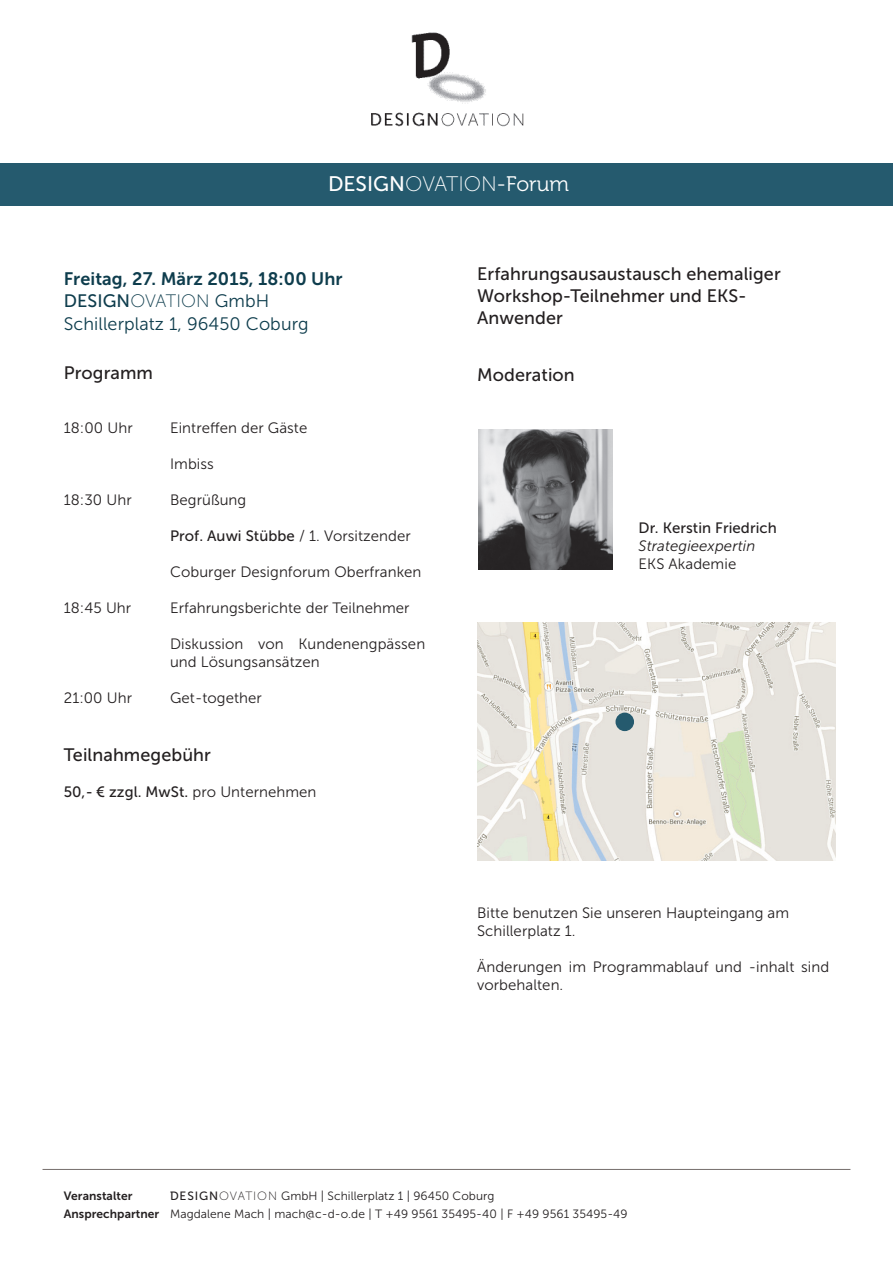
<style>
.page{position:relative;width:893px;height:1263px;background:#fff}
.page>*{position:absolute;margin:0;border:0;box-sizing:border-box;transform-origin:0 0}
.t1{font:21px "Museo Sans 100";color:#fff}
.t2{font:18px/21.6px "Museo Sans 500";letter-spacing:.005em;color:#231f20}
.t3{font:18px "Museo Sans 700";letter-spacing:.005em;color:#0e3d4d}
.t4{font:18px "Museo Sans 300";letter-spacing:.005em;color:#0e3d4d}
.t5{font:18px "Museo Sans 100";letter-spacing:.005em;color:#0e3d4d}
.t6{font:15px/18px "Museo Sans 300";letter-spacing:.005em;color:#231f20}
.t7{font:15px "Museo Sans 500";letter-spacing:.005em;color:#231f20}
.t8{font:italic 15px "Museo Sans 300";letter-spacing:.005em;color:#231f20}
.t9{font:12px/18px "Museo Sans 300";letter-spacing:.005em;color:#231f20}
.t10{font:12px "Museo Sans 700";letter-spacing:.005em;color:#231f20}
.s1{font-family:"Museo Sans 500"}
.s2{font-family:"Museo 300"}
.s3{font-family:"Museo Sans 300"}
.s4{font-family:"Museo 500"}
.s5{font-family:"Museo Sans 100"}
.s6{font-family:"Museo Sans 700"}
</style>
<div class="page">
<img style="left:371px;top:32px;width:153px;height:95px">
<hr style="left:43px;top:1169px;width:807px;height:1px;background:#756d6b">
<div style="left:0;top:164px;width:893px;height:42px;background:#255a6e"></div>
<img style="left:478px;top:429px;width:134px;height:141px">
<img style="left:477px;top:622px;width:358px;height:238px">
<div style="left:616px;top:713px;width:17px;height:17px;background:#255a6e;border-radius:50%"></div>
<div style="left:615px;top:713px;width:19px;height:18px;border:2px solid #255a6e;border-radius:50%"></div>
<h1 class="t1" style="left:328px;top:172px;width:243px"><span class="s1">DESIGN</span>OVATION<span class="s2">-Forum</span></h1>
<p class="t3" style="left:64px;top:268px;width:280px">Freitag, 27. März 2015, 18:00 Uhr</p>
<p class="t5" style="left:64px;top:291px;width:207px"><span class="s1">DESIGN</span>OVATION <span class="s3">GmbH</span></p>
<p class="t4" style="left:64px;top:314px;width:246px">Schillerplatz 1, 96450 Coburg</p>
<p class="t2" style="left:64px;top:362px;width:91px">Programm</p>
<p class="t6" style="left:64px;top:419px;width:70px">18:00 Uhr</p>
<p class="t6" style="left:170px;top:419px;width:139px">Eintreffen der Gäste</p>
<p class="t6" style="left:170px;top:455px;width:45px">Imbiss</p>
<p class="t6" style="left:64px;top:491px;width:69px">18:30 Uhr</p>
<p class="t6" style="left:170px;top:491px;width:78px">Begrüßung</p>
<p class="t7" style="left:170px;top:528px;width:242px">Prof. Auwi Stübbe <span class="s3">/ 1. Vorsitzender</span></p>
<p class="t6" style="left:170px;top:563px;width:253px">Coburger Designforum Oberfranken</p>
<p class="t6" style="left:64px;top:599px;width:69px">18:45 Uhr</p>
<p class="t6" style="left:170px;top:599px;width:241px">Erfahrungsberichte der Teilnehmer</p>
<p class="t6" style="left:170px;top:635px;width:257px">Diskussion von Kundenengpässen und Lösungsansätzen</p>
<p class="t6" style="left:64px;top:689px;width:70px">21:00 Uhr</p>
<p class="t6" style="left:170px;top:689px;width:93px">Get-together</p>
<p class="t2" style="left:64px;top:744px;width:149px">Teilnahmegebühr</p>
<p class="t7" style="left:64px;top:783px;width:254px">50,- € zzgl. MwSt. <span class="s3">pro Unternehmen</span></p>
<p class="t2" style="left:477px;top:263px;width:305px">Erfahrungsausaustausch ehemaliger<br>Workshop-Teilnehmer und EKS-<br>Anwender</p>
<p class="t2" style="left:477px;top:364px;width:99px">Moderation</p>
<p class="t7" style="left:639px;top:519px;width:140px">Dr. Kerstin Friedrich</p>
<p class="t8" style="left:639px;top:538px;width:118px">Strategieexpertin</p>
<p class="t6" style="left:639px;top:555px;width:99px">EKS Akademie</p>
<p class="t6" style="left:477px;top:904px;width:314px">Bitte benutzen Sie unseren Haupteingang am<br>Schillerplatz 1.</p>
<p class="t6" style="left:477px;top:958px;width:354px">Änderungen im Programmablauf und -inhalt sind vorbehalten.</p>
<p class="t9" style="left:64px;top:1187px;width:565px;text-indent:106px"><span class="s4">D</span><span class="s1">ESIGN</span><span class="s5">OVATION</span> GmbH | Schillerplatz 1 | 96450 Coburg<br><span class="s6">Ansprechpartner</span> Magdalene Mach | mach@c-d-o.de | T +49 9561 35495-40 | F +49 9561 35495-49</p>
<p class="t10" style="left:64px;top:1189px;width:70px">Veranstalter</p>
</div>
